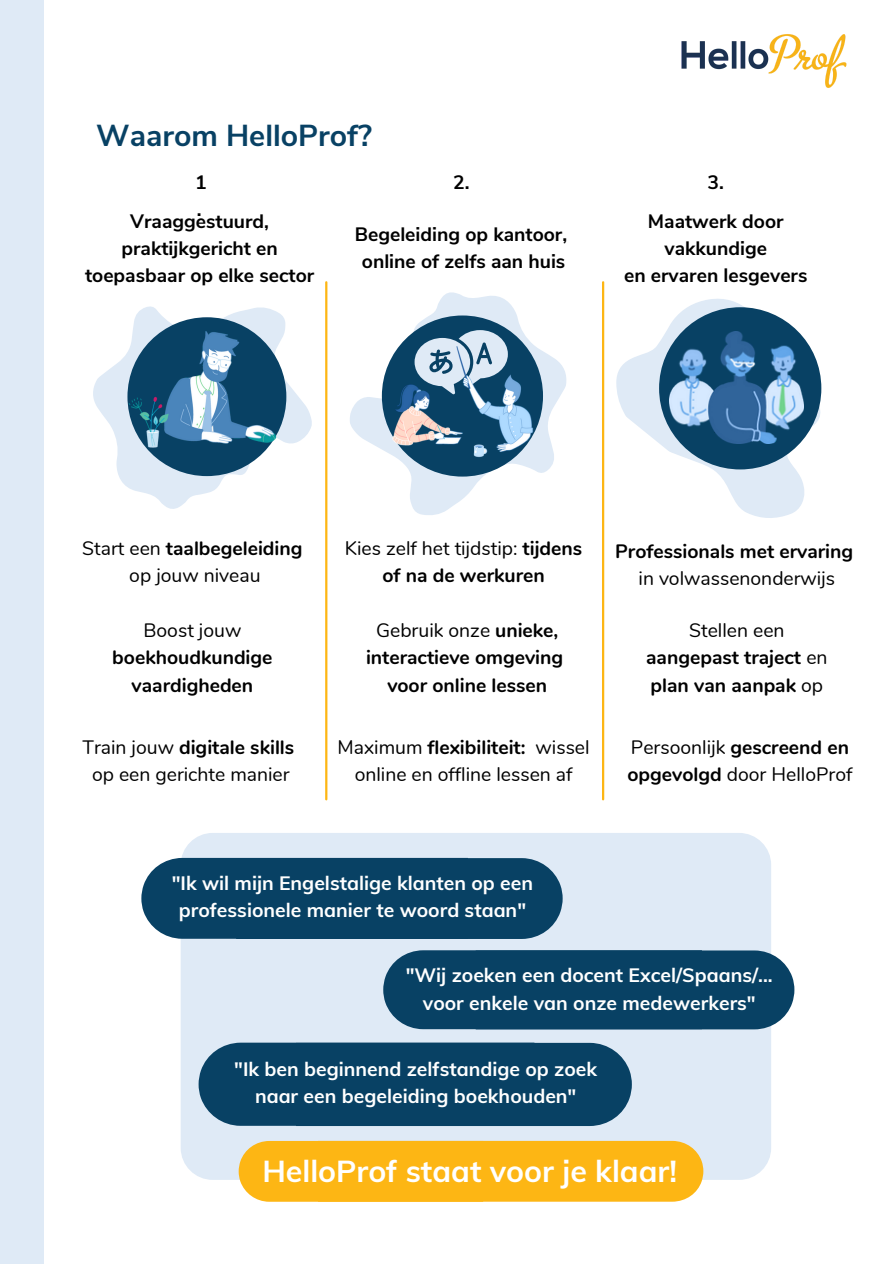
<style>
.page{position:relative;width:894px;height:1264px;background:#fff}
.page>*{position:absolute;margin:0;border:0;box-sizing:border-box;transform-origin:0 0}
.t1{font:700 30.3px "Muli";color:#fff}
.t2{font:700 30.3px "Nunito Sans";color:#084164}
.t3{font:700 19.35px/27px "Nunito";color:#000;text-align:center}
.t4{font:700 19.35px "Muli";color:#fff}
.t5{font:19.35px/27px "Nunito";color:#000;text-align:center}
.t6{font:700 19.35px/27px "Nunito Sans";color:#000;text-align:center}
.s1{font-weight:400}
.s2{font-weight:700}
</style>
<div class="page">
<div style="left:0;top:0;width:44px;height:1263px;background:#dfeaf6"></div>
<img style="left:681px;top:34px;width:166px;height:54px">
<hr style="left:325px;top:282px;width:2px;height:517px;background:#fdb614">
<hr style="left:601px;top:282px;width:3px;height:517px;background:#fdb614">
<svg style="left:350px;top:292px;width:217px;height:223px"></svg>
<div style="left:382px;top:315px;width:161px;height:161px;background:#084164;border-radius:50%"></div>
<svg style="left:601px;top:281px;width:221px;height:257px"></svg>
<div style="left:659px;top:307px;width:162px;height:162px;background:#084164;border-radius:50%"></div>
<svg style="left:93px;top:281px;width:235px;height:265px"></svg>
<div style="left:181px;top:833px;width:590px;height:346px;background:#dfeaf6;border-radius:32px"></div>
<div style="left:141px;top:857px;width:421px;height:82px;background:#084164"></div>
<div style="left:383px;top:950px;width:411px;height:79px;background:#084164"></div>
<div style="left:198px;top:1042px;width:433px;height:83px;background:#084164"></div>
<img style="left:669px;top:332px;width:134px;height:111px">
<img style="left:113px;top:281px;width:185px;height:194px">
<img style="left:383px;top:326px;width:152px;height:139px">
<div style="left:238px;top:1140px;width:465px;height:61px;background:#fdb614"></div>
<p class="t2" style="left:96px;top:115px;width:277px">Waarom HelloProf?</p>
<p class="t6" style="left:195px;top:169px;width:13px;text-align:left">1 .</p>
<p class="t6" style="left:453px;top:169px;width:18px">2.</p>
<p class="t6" style="left:707px;top:169px;width:18px">3.</p>
<p class="t6" style="left:85px;top:208px;width:231px">Vraaggestuurd, praktijkgericht en toepasbaar op elke sector</p>
<p class="t6" style="left:647px;top:208px;width:137px">Maatwerk door vakkundige</p>
<p class="t6" style="left:624px;top:262px;width:185px">en ervaren lesgevers</p>
<p class="t6" style="left:355px;top:221px;width:214px">Begeleiding op kantoor,</p>
<p class="t6" style="left:362px;top:248px;width:205px">online of zelfs aan huis</p>
<p class="t3" style="left:82px;top:535px;width:222px"><span class="s1">Start een</span> taalbegeleiding</p>
<p class="t5" style="left:129px;top:562px;width:133px">op jouw niveau</p>
<p class="t3" style="left:112px;top:617px;width:162px"><span class="s1">Boost jouw </span>boekhoudkundige vaardigheden</p>
<p class="t3" style="left:82px;top:734px;width:213px"><span class="s1">Train jouw</span> digitale skills</p>
<p class="t5" style="left:92px;top:761px;width:199px">op een gerichte manier</p>
<p class="t3" style="left:345px;top:535px;width:239px"><span class="s1">Kies zelf het tijdstip:</span> tijdens of na de werkuren</p>
<p class="t3" style="left:366px;top:617px;width:199px"><span class="s1">Gebruik onze</span> unieke, interactieve omgeving</p>
<p class="t3" style="left:387px;top:671px;width:161px">voor online lessen</p>
<p class="t5" style="left:337px;top:734px;width:253px">Maximum <span class="s2">flexibiliteit:</span> wissel online en offline lessen af</p>
<p class="t3" style="left:615px;top:538px;width:239px">Professionals met ervaring</p>
<p class="t5" style="left:638px;top:565px;width:198px">in volwassenonderwijs</p>
<p class="t5" style="left:689px;top:617px;width:97px">Stellen een</p>
<p class="t3" style="left:646px;top:644px;width:183px">aangepast traject <span class="s1">en</span></p>
<p class="t3" style="left:650px;top:671px;width:174px">plan van aanpak <span class="s1">op</span></p>
<p class="t5" style="left:627px;top:734px;width:226px;text-align:left">Persoonlij k <span class="s2">gescreend en opgevolgd</span> door HelloProf</p>
<p class="t4" style="left:172px;top:871px;width:363px">"Ik wil mijn Engelstalige klanten op een</p>
<p class="t4" style="left:179px;top:898px;width:349px">professionele manier te woord staan"</p>
<p class="t4" style="left:405px;top:963px;width:368px">"Wij zoeken een docent Excel/Spaans/...</p>
<p class="t4" style="left:422px;top:990px;width:334px">voor enkele van onze medewerkers"</p>
<p class="t4" style="left:234px;top:1056px;width:364px">"Ik ben beginnend zelfstandige op zoek</p>
<p class="t4" style="left:255px;top:1083px;width:323px">naar een begeleiding boekhouden"</p>
<p class="t1" style="left:262px;top:1151px;width:416px">HelloProf staat voor je klaar!</p>
</div>
